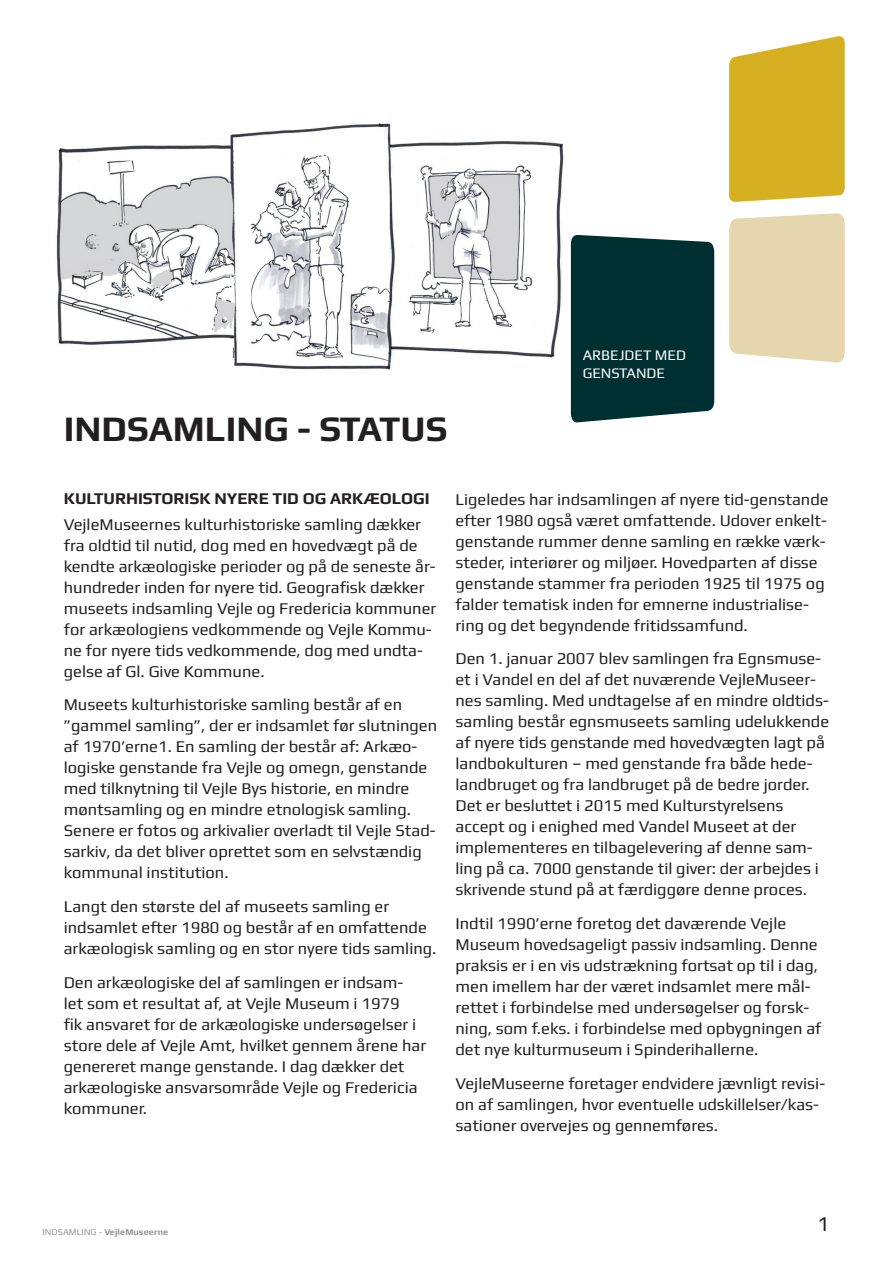
<style>
.page{position:relative;width:893px;height:1263px;background:#fff}
.page>*{position:absolute;margin:0;border:0;box-sizing:border-box;transform-origin:0 0}
.Mellemrubrik{font:700 36px "Play";color:#231f20}
.t1{font:21px "Play";color:#231f20}
.brødtekst{font:16.5px/21px "Play";color:#231f20}
.Mellemrubrik-2{font:700 16.5px "Play";color:#231f20}
.Underrubrik{font:14.7px "Play";color:#fff}
.t2{font:700 9px "Play";letter-spacing:.01em;color:#939598}
.s1{font-weight:400}
</style>
<div class="page">
<img style="left:56px;top:123px;width:515px;height:292px">
<svg style="left:729px;top:36px;width:116px;height:166px;background:#dab735"></svg>
<div style="left:729px;top:213px;width:116px;height:150px;background:#e5d6ad"></div>
<div style="left:571px;top:235px;width:143px;height:188px;background:#002f31"></div>
<p class="Mellemrubrik" style="left:64px;top:408px;width:385px">INDSAMLING - STATUS</p>
<p class="Underrubrik" style="left:583px;top:346px;width:105px">ARBEJDET MED</p>
<p class="Underrubrik" style="left:583px;top:364px;width:84px">GENSTANDE</p>
<p class="Mellemrubrik-2" style="left:64px;top:489px;width:367px">KULTURHISTORISK NYERE TID OG ARKÆOLOGI</p>
<p class="brødtekst" style="left:64px;top:513px;width:374px">VejleMuseernes kulturhistoriske samling dækker fra oldtid til nutid, dog med en hovedvægt på de kendte arkæologiske perioder og på de seneste år&shy;hundreder inden for nyere tid. Geografisk dækker museets indsamling Vejle og Fredericia kommuner for arkæologiens vedkommende og Vejle Kommu&shy;ne for nyere tids vedkommende, dog med undta&shy;gelse af Gl. Give Kommune.</p>
<p class="brødtekst" style="left:64px;top:694px;width:375px">Museets kulturhistoriske samling består af en ”gammel samling”, der er indsamlet før slutningen af 1970’erne1. En samling der består af: Arkæo&shy;logiske genstande fra Vejle og omegn, genstande med tilknytning til Vejle Bys historie, en mindre møntsamling og en mindre etnologisk samling.<br>Senere er fotos og arkivalier overladt til Vejle Stad&shy;sarkiv, da det bliver oprettet som en selvstændig kommunal institution.</p>
<p class="brødtekst" style="left:64px;top:896px;width:374px">Langt den største del af museets samling er indsamlet efter 1980 og består af en omfattende arkæologisk samling og en stor nyere tids samling.</p>
<p class="brødtekst" style="left:64px;top:971px;width:364px">Den arkæologiske del af samlingen er indsam&shy;let som et resultat af, at Vejle Museum i 1979<br>fik ansvaret for de arkæologiske undersøgelser i store dele af Vejle Amt, hvilket gennem årene har genereret mange genstande. I dag dækker det arkæologiske ansvarsområde Vejle og Fredericia kommuner.</p>
<p class="brødtekst" style="left:455px;top:488px;width:375px">Ligeledes har indsamlingen af nyere tid-genstande efter 1980 også været omfattende. Udover enkelt&shy;genstande rummer denne samling en række værk&shy;steder, interiører og miljøer. Hovedparten af disse genstande stammer fra perioden 1925 til 1975 og falder tematisk inden for emnerne industrialise&shy;ring og det begyndende fritidssamfund.</p>
<p class="brødtekst" style="left:455px;top:648px;width:375px">Den 1. januar 2007 blev samlingen fra Egnsmuse&shy;et i Vandel en del af det nuværende VejleMuseer&shy;nes samling. Med undtagelse af en mindre oldtids&shy;samling består egnsmuseets samling udelukkende af nyere tids genstande med hovedvægten lagt på landbokulturen – med genstande fra både hede&shy;landbruget og fra landbruget på de bedre jorder.<br>Det er besluttet i 2015 med Kulturstyrelsens accept og i enighed med Vandel Museet at der implementeres en tilbagelevering af denne sam&shy;ling på ca. 7000 genstande til giver: der arbejdes i skrivende stund på at færdiggøre denne proces.</p>
<p class="brødtekst" style="left:455px;top:913px;width:368px">Indtil 1990’erne foretog det daværende Vejle Museum hovedsageligt passiv indsamling. Denne praksis er i en vis udstrækning fortsat op til i dag, men imellem har der været indsamlet mere mål&shy;rettet i forbindelse med undersøgelser og forsk&shy;ning, som f.eks. i forbindelse med opbygningen af det nye kulturmuseum i Spinderihallerne.</p>
<p class="brødtekst" style="left:455px;top:1072px;width:371px">VejleMuseerne foretager endvidere jævnligt revisi&shy;on af samlingen, hvor eventuelle udskillelser/kas&shy;sationer overvejes og gennemføres.</p>
<p class="t2" style="left:43px;top:1226px;width:127px"><span class="s1">INDSAMLING -</span> VejleMuseerne</p>
<p class="t1" style="left:817px;top:1211px;width:14px">1</p>
</div>
